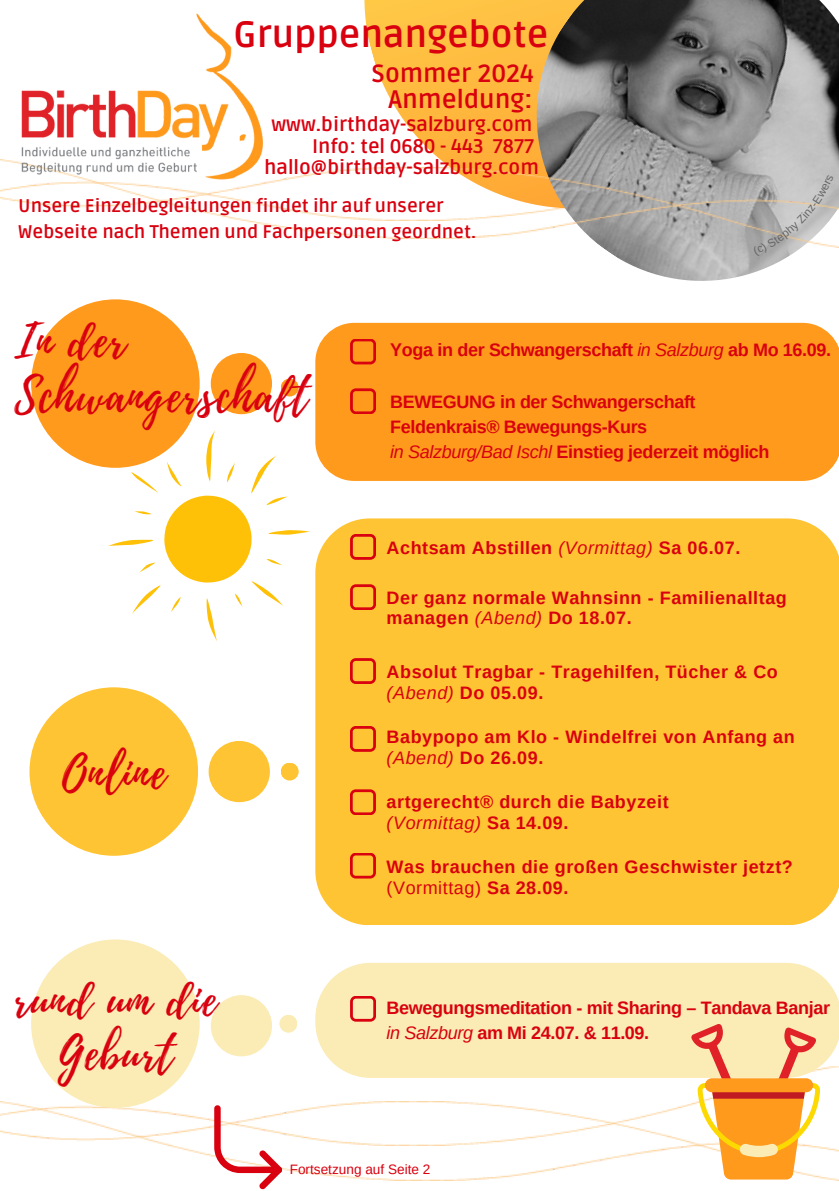
<style>
.page{position:relative;width:839px;height:1191px;background:#fff}
.page>*{position:absolute;margin:0;border:0;box-sizing:border-box;transform-origin:0 0}
.t1{font:46.6px/55px "Playlist Script";letter-spacing:.03em;color:#d9010f}
.t2{font:46px/54px "Playlist Script";letter-spacing:.03em;color:#d9010f;text-align:center}
.t3{font:700 36.6px "Ruda";color:#d9010f}
.t4{font:700 25.4px "Ruda";color:#d9010f}
.t5{font:700 24.8px "Ruda";color:#d9010f}
.t6{font:700 19.8px "Ruda";color:#d9010f}
.t7{font:700 19.6px "Ruda";color:#d9010f}
.t8{font:700 18.4px/25.4px "Ruda";color:#d9010f}
.t9{font:700 18px/20.8px "Arimo";letter-spacing:.03em;color:#d9010f}
.t10{font:700 18px/25px "Arimo";letter-spacing:-.02em;color:#d9010f}
.t11{font:13.6px "Arimo";color:#d9010f}
.s1{font-weight:400;font-style:italic}
.s2{font-weight:400}
</style>
<div class="page">
<svg style="left:364px;top:0;width:150px;height:159px;fill:#ffbf41"></svg>
<div style="left:315px;top:518px;width:523px;height:407px;background:#ffc433"></div>
<img style="left:514px;top:0;width:324px;height:281px">
<img style="left:514px;top:239px;width:324px;height:8px">
<img style="left:0;top:159px;width:838px;height:80px">
<img style="left:0;top:13px;width:289px;height:174px">
<div style="left:29px;top:687px;width:169px;height:169px;background:#ffc433;border-radius:50%"></div>
<div style="left:209px;top:741px;width:61px;height:61px;background:#ffc433;border-radius:50%"></div>
<div style="left:281px;top:763px;width:18px;height:18px;background:#ffc433;border-radius:50%"></div>
<img style="left:166px;top:1145px;width:672px;height:36px">
<svg style="left:350px;top:658px;width:26px;height:26px"></svg>
<svg style="left:350px;top:726px;width:26px;height:26px"></svg>
<img style="left:0;top:1066px;width:820px;height:79px">
<svg style="left:214px;top:1105px;width:68px;height:84px"></svg>
<svg style="left:350px;top:584px;width:26px;height:26px"></svg>
<svg style="left:350px;top:789px;width:26px;height:26px"></svg>
<div style="left:31px;top:299px;width:169px;height:169px;background:#ff9a1c;border-radius:50%"></div>
<div style="left:211px;top:353px;width:61px;height:61px;background:#ff9a1c;border-radius:50%"></div>
<div style="left:281px;top:379px;width:18px;height:18px;background:#ff9a1c;border-radius:50%"></div>
<div style="left:315px;top:323px;width:523px;height:158px;background:#ff9a1c"></div>
<svg style="left:350px;top:534px;width:26px;height:26px"></svg>
<svg style="left:350px;top:388px;width:26px;height:26px"></svg>
<svg style="left:350px;top:339px;width:26px;height:25px"></svg>
<div style="left:315px;top:963px;width:523px;height:115px;background:#fbebb4"></div>
<div style="left:31px;top:939px;width:169px;height:169px;background:#fbebb4;border-radius:50%"></div>
<div style="left:211px;top:995px;width:61px;height:61px;background:#fbebb4;border-radius:50%"></div>
<div style="left:279px;top:1015px;width:18px;height:18px;background:#fbebb4;border-radius:50%"></div>
<svg style="left:350px;top:996px;width:26px;height:60px;background:#f5c89b"></svg>
<svg style="left:350px;top:853px;width:26px;height:26px"></svg>
<svg style="left:107px;top:430px;width:203px;height:212px"></svg>
<svg style="left:691px;top:1024px;width:128px;height:156px"></svg>
<div style="left:704px;top:1078px;width:109px;height:14px;background:#ff9a1c;border-radius:7px"></div>
<svg style="left:752px;top:175px;width:81px;height:82px;background:#c2c1c0"></svg>
<h3 class="t3" style="left:233px;top:14px;width:316px">Gruppenangebote</h3>
<h4 class="t5" style="left:371px;top:59px;width:164px">Sommer 2024</h4>
<h6 class="t4" style="left:388px;top:84px;width:146px">Anmeldung:</h6>
<p class="t7" style="left:312px;top:135px;width:224px">Info: tel 0680 - 443 7877</p>
<p class="t7" style="left:271px;top:112px;width:262px">www.birthday-salzburg.com</p>
<p class="t6" style="left:264px;top:156px;width:276px">hallo@birthday-salzburg.com</p>
<p class="t8" style="left:18px;top:194px;width:459px">Unsere Einzelbegleitungen findet ihr auf unserer<br>Webseite nach Themen und Fachpersonen geordnet.</p>
<h1 class="t1" style="left:14px;top:315px;width:295px">In der<br>Schwangerschaft</h1>
<h1 class="t1" style="left:62px;top:747px;width:105px">Online</h1>
<h2 class="t2" style="left:14px;top:974px;width:204px">rund um die<br>Geburt</h2>
<p class="t10" style="left:390px;top:338px;width:442px">Yoga in der Schwangerschaft <span class="s1">in Salzburg</span> ab Mo 16.09.</p>
<p class="t10" style="left:390px;top:389px;width:381px">BEWEGUNG in der Schwangerschaft<br>Feldenkrais® Bewegungs-Kurs<br><span class="s1">in Salzburg/Bad Ischl</span> Einstieg jederzeit möglich</p>
<p class="t9" style="left:386px;top:538px;width:355px">Achtsam Abstillen <span class="s1">(Vormittag)</span> Sa 06.07.</p>
<p class="t9" style="left:386px;top:587px;width:402px">Der ganz normale Wahnsinn - Familienalltag managen <span class="s1">(Abend)</span> Do 18.07.</p>
<p class="t9" style="left:386px;top:661px;width:393px">Absolut Tragbar - Tragehilfen, Tücher &amp; Co <span class="s1">(Abend)</span> Do 05.09.</p>
<p class="t9" style="left:386px;top:726px;width:410px">Babypopo am Klo - Windelfrei von Anfang an <span class="s1">(Abend)</span> Do 26.09.</p>
<p class="t9" style="left:386px;top:791px;width:283px">artgerecht® durch die Babyzeit <span class="s1">(Vormittag)</span> Sa 14.09.</p>
<p class="t9" style="left:386px;top:856px;width:408px">Was brauchen die großen Geschwister jetzt? <span class="s2">(Vormittag)</span> Sa 28.09.</p>
<p class="t10" style="left:386px;top:995px;width:445px">Bewegungsmeditation - mit Sharing – Tandava Banjar <span class="s1">in Salzburg</span> am Mi 24.07. &amp; 11.09.</p>
<h4 class="t11" style="left:290px;top:1162px;width:142px">Fortsetzung auf Seite 2</h4>
</div>
